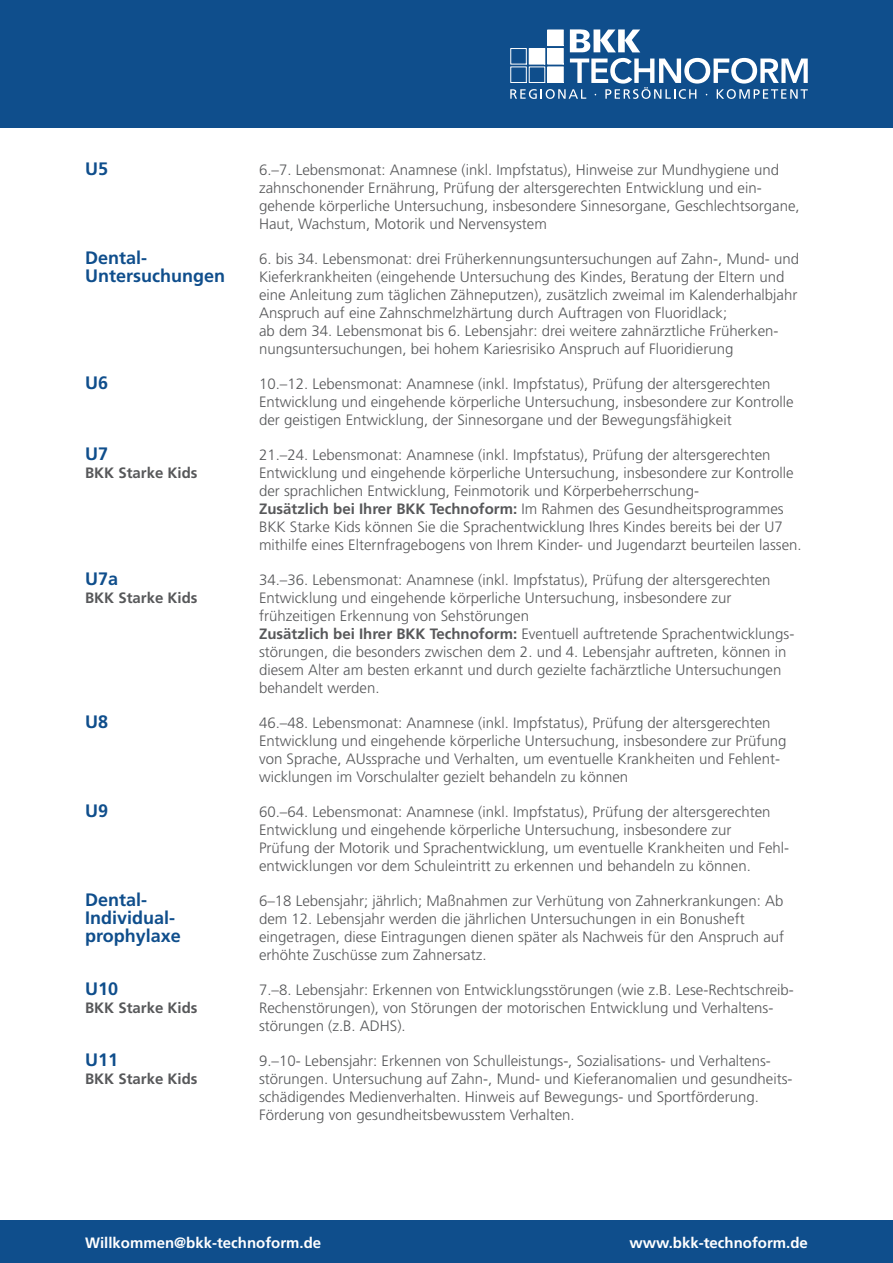
<style>
.page{position:relative;width:893px;height:1263px;background:#fff}
.page>*{position:absolute;margin:0;border:0;box-sizing:border-box;transform-origin:0 0}
.t1{font:700 18px "Frutiger";color:#0f4e8c}
.t2{font:300 15px/18px "Frutiger";color:#57585a}
.t3{font:700 15px "Frutiger";color:#57585a}
.t4{font:700 15px "Frutiger";color:#fff}
.s1{font-weight:700}
</style>
<div class="page">
<div style="left:0;top:0;width:893px;height:128px;background:#0f4e8c"></div>
<div style="left:0;top:1220px;width:893px;height:43px;background:#0f4e8c"></div>
<svg style="left:510px;top:29px;width:298px;height:70px"></svg>
<p class="t1" style="left:85px;top:158px;width:25px">U5</p>
<p class="t2" style="left:259px;top:160px;width:542px">6.–7. Lebensmonat: Anamnese (inkl. Impfstatus), Hinweise zur Mundhygiene und zahnschonender Ernährung, Prüfung der altersgerechten Entwicklung und ein&shy;gehende körperliche Untersuchung, insbesondere Sinnesorgane, Geschlechtsorgane, Haut, Wachstum, Motorik und Nervensystem</p>
<p class="t1" style="left:85px;top:247px;width:64px">Dental-</p>
<p class="t2" style="left:259px;top:249px;width:541px">6. bis 34. Lebensmonat: drei Früherkennungsuntersuchungen auf Zahn-, Mund- und</p>
<p class="t1" style="left:85px;top:265px;width:141px">Untersuchungen</p>
<p class="t2" style="left:259px;top:267px;width:540px">Kieferkrankheiten (eingehende Untersuchung des Kindes, Beratung der Eltern und eine Anleitung zum täglichen Zähneputzen), zusätzlich zweimal im Kalenderhalbjahr Anspruch auf eine Zahnschmelzhärtung durch Auftragen von Fluoridlack;<br>ab dem 34. Lebensmonat bis 6. Lebensjahr: drei weitere zahnärztliche Früherken&shy;nungsuntersuchungen, bei hohem Kariesrisiko Anspruch auf Fluoridierung</p>
<p class="t1" style="left:85px;top:372px;width:25px">U6</p>
<p class="t2" style="left:259px;top:374px;width:536px">10.–12. Lebensmonat: Anamnese (inkl. Impfstatus), Prüfung der altersgerechten<br>Entwicklung und eingehende körperliche Untersuchung, insbesondere zur Kontrolle der geistigen Entwicklung, der Sinnesorgane und der Bewegungsfähigkeit</p>
<p class="t1" style="left:85px;top:443px;width:25px">U7</p>
<p class="t2" style="left:259px;top:445px;width:513px">21.–24. Lebensmonat: Anamnese (inkl. Impfstatus), Prüfung der altersgerechten</p>
<p class="t3" style="left:85px;top:463px;width:114px">BKK Starke Kids</p>
<p class="t2" style="left:259px;top:463px;width:544px">Entwicklung und eingehende körperliche Untersuchung, insbesondere zur Kontrolle der sprachlichen Entwicklung, Feinmotorik und Körperbeherrschung-<br><span class="s1">Zusätzlich bei Ihrer BKK Technoform:</span> Im Rahmen des Gesundheitsprogrammes BKK Starke Kids können Sie die Sprachentwicklung Ihres Kindes bereits bei der U7 mithilfe eines Elternfragebogens von Ihrem Kinder- und Jugendarzt beurteilen lassen.</p>
<p class="t1" style="left:85px;top:568px;width:35px">U7a</p>
<p class="t2" style="left:259px;top:570px;width:513px">34.–36. Lebensmonat: Anamnese (inkl. Impfstatus), Prüfung der altersgerechten</p>
<p class="t3" style="left:85px;top:588px;width:114px">BKK Starke Kids</p>
<p class="t2" style="left:259px;top:588px;width:537px">Entwicklung und eingehende körperliche Untersuchung, insbesondere zur frühzeitigen Erkennung von Sehstörungen<br><span class="s1">Zusätzlich bei Ihrer BKK Technoform:</span> Eventuell auftretende Sprachentwicklungs&shy;störungen, die besonders zwischen dem 2. und 4. Lebensjahr auftreten, können in diesem Alter am besten erkannt und durch gezielte fachärztliche Untersuchungen behandelt werden.</p>
<p class="t1" style="left:85px;top:711px;width:25px">U8</p>
<p class="t2" style="left:259px;top:713px;width:529px">46.–48. Lebensmonat: Anamnese (inkl. Impfstatus), Prüfung der altersgerechten Entwicklung und eingehende körperliche Untersuchung, insbesondere zur Prüfung von Sprache, AUssprache und Verhalten, um eventuelle Krankheiten und Fehlent&shy;wicklungen im Vorschulalter gezielt behandeln zu können</p>
<p class="t1" style="left:85px;top:800px;width:25px">U9</p>
<p class="t2" style="left:259px;top:802px;width:532px">60.–64. Lebensmonat: Anamnese (inkl. Impfstatus), Prüfung der altersgerechten Entwicklung und eingehende körperliche Untersuchung, insbesondere zur<br>Prüfung der Motorik und Sprachentwicklung, um eventuelle Krankheiten und Fehl&shy;entwicklungen vor dem Schuleintritt zu erkennen und behandeln zu können.</p>
<p class="t1" style="left:85px;top:889px;width:64px">Dental-</p>
<p class="t2" style="left:259px;top:891px;width:526px">6–18 Lebensjahr; jährlich; Maßnahmen zur Verhütung von Zahnerkrankungen: Ab</p>
<p class="t1" style="left:85px;top:907px;width:92px">Individual-</p>
<p class="t2" style="left:259px;top:909px;width:487px">dem 12. Lebensjahr werden die jährlichen Untersuchungen in ein Bonusheft</p>
<p class="t1" style="left:85px;top:925px;width:97px">prophylaxe</p>
<p class="t2" style="left:259px;top:927px;width:527px">eingetragen, diese Eintragungen dienen später als Nachweis für den Anspruch auf erhöhte Zuschüsse zum Zahnersatz.</p>
<p class="t1" style="left:85px;top:978px;width:35px">U10</p>
<p class="t2" style="left:259px;top:980px;width:536px">7.–8. Lebensjahr: Erkennen von Entwicklungsstörungen (wie z.B. Lese-Rechtschreib-</p>
<p class="t3" style="left:85px;top:999px;width:114px">BKK Starke Kids</p>
<p class="t2" style="left:259px;top:998px;width:516px">Rechenstörungen), von Störungen der motorischen Entwicklung und Verhaltens&shy;störungen (z.B. ADHS).</p>
<p class="t1" style="left:85px;top:1049px;width:35px">U11</p>
<p class="t2" style="left:259px;top:1051px;width:513px">9.–10- Lebensjahr: Erkennen von Schulleistungs-, Sozialisations- und Verhaltens-</p>
<p class="t3" style="left:85px;top:1070px;width:114px">BKK Starke Kids</p>
<p class="t2" style="left:259px;top:1069px;width:535px">störungen. Untersuchung auf Zahn-, Mund- und Kieferanomalien und gesundheits&shy;schädigendes Medienverhalten. Hinweis auf Bewegungs- und Sportförderung.<br>Förderung von gesundheitsbewusstem Verhalten.</p>
<p class="t4" style="left:85px;top:1233px;width:238px">Willkommen@bkk-technoform.de</p>
<p class="t4" style="left:630px;top:1233px;width:180px">www.bkk-technoform.de</p>
</div>
